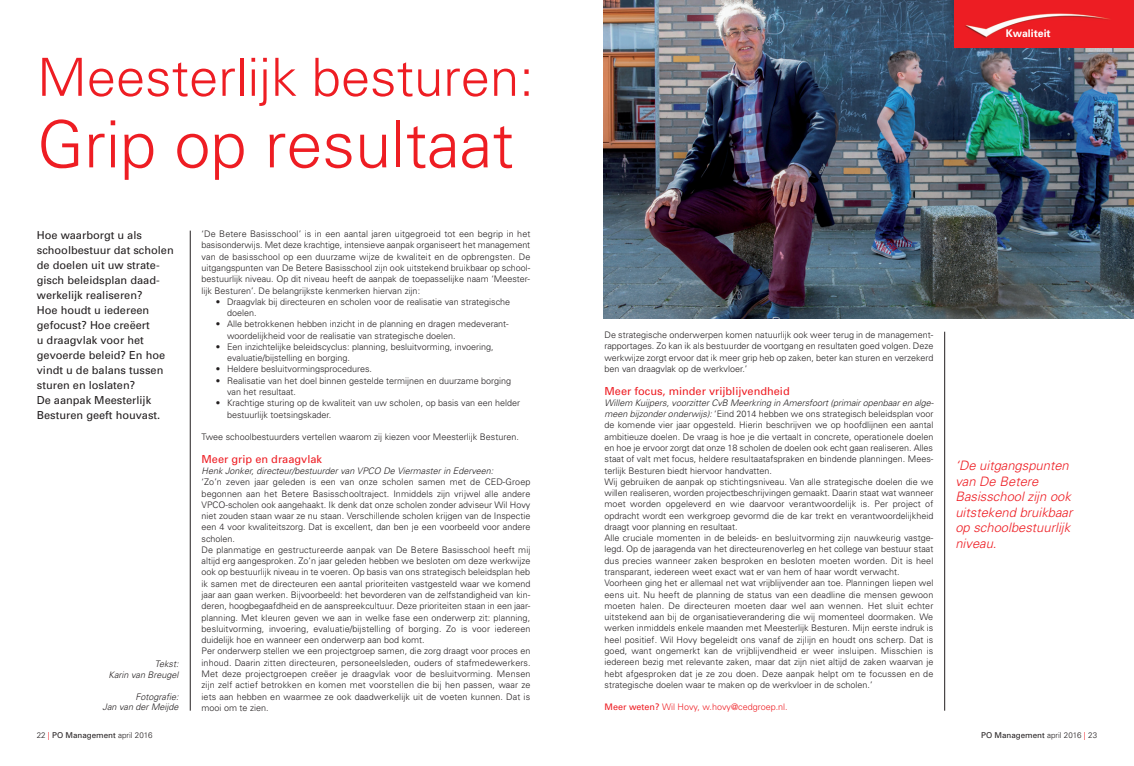
<style>
.page{position:relative;width:1134px;height:766px;background:#fff}
.page>*{position:absolute;margin:0;border:0;box-sizing:border-box;transform-origin:0 0}
.t1{font:300 65px "Univers";color:#ee1d23}
.t2{font:300 52.6px "Univers";color:#ee1d23}
.t3{font:italic 300 13px/15.6px "Univers";color:#ee1d23}
.t4{font:11px/15px "Univers";color:#231f20}
.t5{font:11px "Univers";color:#ee1d23}
.t6{font:700 10.5px "Univers";color:#fff}
.t7{font:300 9px/11.3px "Univers";color:#231f20}
.t8{font:italic 300 9px/10.8px "Univers";color:#231f20;text-align:right}
.t9{font:300 9px "Univers";color:#ee1d23}
.t10{font:8px "Univers";color:#231f20}
.s1{font-weight:300}
.s2{color:#ee1d23}
.s3{font-style:italic}
.s4{font-weight:400}
</style>
<div class="page">
<img style="left:603px;top:0;width:531px;height:318px">
<hr style="left:944px;top:331px;width:1px;height:379px;background:#231f20">
<img style="left:954px;top:0;width:180px;height:47px">
<hr style="left:190px;top:230px;width:1px;height:480px;background:#231f20">
<h2 class="t2" style="left:37px;top:58px;width:498px">Meesterlijk besturen:</h2>
<h1 class="t1" style="left:37px;top:120px;width:478px">Grip op resultaat</h1>
<p class="t4" style="left:37px;top:228px;width:138px">Hoe waarborgt u als schoolbestuur dat scholen de doelen uit uw strate&shy;gisch beleidsplan daad&shy;werkelijk realiseren?<br>Hoe houdt u iedereen gefocust? Hoe creëert<br>u draagvlak voor het gevoerde beleid? En hoe vindt u de balans tussen sturen en loslaten?<br>De aanpak Meesterlijk<br>Besturen geeft houvast.</p>
<p class="t8" style="left:109px;top:659px;width:72px">Tekst:<br>Karin van Breugel</p>
<p class="t8" style="left:103px;top:691px;width:78px">Fotografie:<br>Jan van der Meijde</p>
<p class="t10" style="left:37px;top:731px;width:117px"><span class="s1">22</span> <span class="s2">|</span> PO Management <span class="s1">april 2016</span></p>
<p class="t7" style="left:202px;top:229px;width:330px;text-align:justify">‘De Betere Basisschool’ is in een aantal jaren uitgegroeid tot een begrip in het basisonderwijs. Met deze krachtige, intensieve aanpak organiseert het management van de basisschool op een duurzame wijze de kwaliteit en de opbrengsten. De uitgangspunten van De Betere Basisschool zijn ook uitstekend bruikbaar op school&shy;bestuurlijk niveau. Op dit niveau heeft de aanpak de toepasselijke naam ‘Meester&shy;lijk Besturen’. De belangrijkste kenmerken hiervan zijn:</p>
<p class="t7" style="left:227px;top:296px;width:285px;text-indent:-11px">• Draagvlak bij directeuren en scholen voor de realisatie van strategische doelen.</p>
<p class="t7" style="left:227px;top:319px;width:283px;text-indent:-11px">• Alle betrokkenen hebben inzicht in de planning en dragen medeverant&shy;woordelijkheid voor de realisatie van strategische doelen.</p>
<p class="t7" style="left:227px;top:342px;width:268px;text-indent:-11px">• Een inzichtelijke beleidscyclus: planning, besluitvorming, invoering, evaluatie/bijstelling en borging.</p>
<p class="t7" style="left:216px;top:364px;width:158px">• Heldere besluitvormingsprocedures.</p>
<p class="t7" style="left:227px;top:375px;width:286px;text-indent:-11px">• Realisatie van het doel binnen gestelde termijnen en duurzame borging van het resultaat.</p>
<p class="t7" style="left:227px;top:398px;width:295px;text-indent:-11px">• Krachtige sturing op de kwaliteit van uw scholen, op basis van een helder bestuurlijk toetsingskader.</p>
<p class="t7" style="left:202px;top:432px;width:319px">Twee schoolbestuurders vertellen waarom zij kiezen voor Meesterlijk Besturen.</p>
<p class="t5" style="left:202px;top:454px;width:122px">Meer grip en draagvlak</p>
<p class="t8" style="left:202px;top:466px;width:293px">Henk Jonker, directeur/bestuurder van VPCO De Viermaster in Ederveen:</p>
<p class="t7" style="left:202px;top:477px;width:330px">‘Zo’n zeven jaar geleden is een van onze scholen samen met de CED-Groep begonnen aan het Betere Basisschooltraject. Inmiddels zijn vrijwel alle andere VPCO-scholen ook aangehaakt. Ik denk dat onze scholen zonder adviseur Wil Hovy niet zouden staan waar ze nu staan. Verschillende scholen krijgen van de Inspectie een 4 voor kwaliteitszorg. Dat is excellent, dan ben je een voorbeeld voor andere scholen.<br>De planmatige en gestructureerde aanpak van De Betere Basisschool heeft mij altijd erg aangesproken. Zo’n jaar geleden hebben we besloten om deze werkwijze ook op bestuurlijk niveau in te voeren. Op basis van ons strategisch beleidsplan heb ik samen met de directeuren een aantal prioriteiten vastgesteld waar we komend jaar aan gaan werken. Bijvoorbeeld: het bevorderen van de zelfstandigheid van kin&shy;deren, hoogbegaafdheid en de aanspreekcultuur. Deze prioriteiten staan in een jaar&shy;planning. Met kleuren geven we aan in welke fase een onderwerp zit: planning, besluitvorming, invoering, evaluatie/bijstelling of borging. Zo is voor iedereen duidelijk hoe en wanneer een onderwerp aan bod komt.<br>Per onderwerp stellen we een projectgroep samen, die zorg draagt voor proces en inhoud. Daarin zitten directeuren, personeelsleden, ouders of stafmedewerkers.<br>Met deze projectgroepen creëer je draagvlak voor de besluitvorming. Mensen zijn zelf actief betrokken en komen met voorstellen die bij hen passen, waar ze iets aan hebben en waarmee ze ook daadwerkelijk uit de voeten kunnen. Dat is mooi om te zien.</p>
<p class="t6" style="left:1006px;top:30px;width:46px">Kwaliteit</p>
<p class="t7" style="left:604px;top:330px;width:330px;text-align:justify">De strategische onderwerpen komen natuurlijk ook weer terug in de management&shy;rapportages. Zo kan ik als bestuurder de voortgang en resultaten goed volgen. Deze werkwijze zorgt ervoor dat ik meer grip heb op zaken, beter kan sturen en verzekerd ben van draagvlak op de werkvloer.’</p>
<p class="t5" style="left:604px;top:386px;width:187px">Meer focus, minder vrijblijvendheid</p>
<p class="t7" style="left:604px;top:398px;width:330px"><span class="s3">Willem Kuijpers, voorzitter CvB Meerkring in Amersfoort (primair openbaar en alge&shy;meen bijzonder onderwijs):</span> ‘Eind 2014 hebben we ons strategisch beleidsplan voor de komende vier jaar opgesteld. Hierin beschrijven we op hoofdlijnen een aantal ambitieuze doelen. De vraag is hoe je die vertaalt in concrete, operationele doelen en hoe je ervoor zorgt dat onze 18 scholen de doelen ook echt gaan realiseren. Alles staat of valt met focus, heldere resultaatafspraken en bindende planningen. Mees&shy;terlijk Besturen biedt hiervoor handvatten.<br>Wij gebruiken de aanpak op stichtingsniveau. Van alle strategische doelen die we willen realiseren, worden projectbeschrijvingen gemaakt. Daarin staat wat wanneer moet worden opgeleverd en wie daarvoor verantwoordelijk is. Per project of opdracht wordt een werkgroep gevormd die de kar trekt en verantwoordelijkheid draagt voor planning en resultaat.<br>Alle cruciale momenten in de beleids- en besluitvorming zijn nauwkeurig vastge&shy;legd. Op de jaaragenda van het directeurenoverleg en het college van bestuur staat dus precies wanneer zaken besproken en besloten moeten worden. Dit is heel transparant, iedereen weet exact wat er van hem of haar wordt verwacht.<br>Voorheen ging het er allemaal net wat vrijblijvender aan toe. Planningen liepen wel eens uit. Nu heeft de planning de status van een deadline die mensen gewoon moeten halen. De directeuren moeten daar wel aan wennen. Het sluit echter uitstekend aan bij de organisatieverandering die wij momenteel doormaken. We werken inmiddels enkele maanden met Meesterlijk Besturen. Mijn eerste indruk is heel positief. Wil Hovy begeleidt ons vanaf de zijlijn en houdt ons scherp. Dat is goed, want ongemerkt kan de vrijblijvendheid er weer insluipen. Misschien is iedereen bezig met relevante zaken, maar dat zijn niet altijd de zaken waarvan je hebt afgesproken dat je ze zou doen. Deze aanpak helpt om te focussen en de strategische doelen waar te maken op de werkvloer in de scholen.’</p>
<p class="t9" style="left:604px;top:703px;width:185px"><span class="s4">Meer weten?</span> Wil Hovy, w.hovy@cedgroep.nl.</p>
<h3 class="t3" style="left:955px;top:458px;width:119px">‘De uitgangspunten van De Betere<br>Basisschool zijn ook uitstekend bruikbaar op schoolbestuurlijk niveau.</h3>
<p class="t10" style="left:981px;top:731px;width:117px">PO Management <span class="s1">april 2016</span> <span class="s2">|</span> <span class="s1">23</span></p>
</div>
